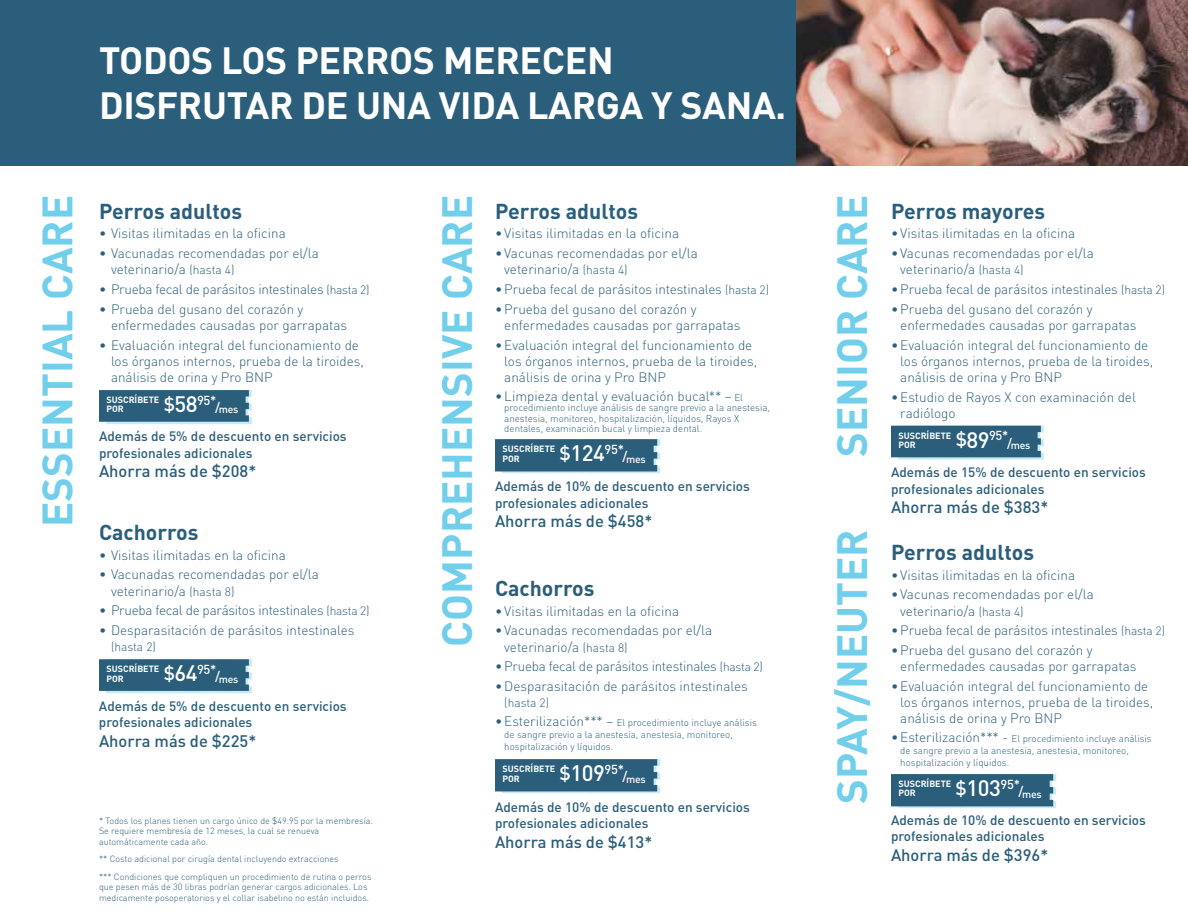
<style>
.page{position:relative;width:1188px;height:918px;background:#fff}
.page>*{position:absolute;margin:0;border:0;box-sizing:border-box;transform-origin:0 0}
.t1{font:700 41.85px "DIN";color:#71cfeb}
.t2{font:700 37.5px/44.5px "DIN";letter-spacing:-.01em;color:#fff}
.t3{font:500 22.2px "DIN";letter-spacing:-.02em;color:#fff}
.t4{font:700 21.3px "DIN";color:#2a5e7a}
.t5{font:500 16.5px "DIN";color:#2a5e7a}
.t6{font:300 13.5px/16.2px "DIN";color:#2a5e7a}
.t7{font:500 13.5px/16.2px "DIN";color:#2a5e7a}
.t8{font:300 13.5px "DIN";letter-spacing:-.02em;color:#2a5e7a}
.t9{font:500 12.9px "DIN";color:#fff}
.t10{font:300 12px "DIN";letter-spacing:-.005em;color:#2a5e7a}
.t11{font:500 10.5px "DIN";letter-spacing:-.025em;color:#fff}
.t12{font:300 9.75px/12px "DIN";color:#2a5e7a}
.t13{font:300 9px/10.5px "DIN";color:#2a5e7a}
.t14{font:700 9px/9.4px "DIN";color:#fff}
.s1{font-size:12px}
.s2{font-size:18.6px}
.s3{font-size:22.2px}
.s4{font-size:12.9px}
.s5{font-size:9.75px}
.s6{font-size:13.5px}
</style>
<div class="page">
<img style="left:796px;top:0;width:392px;height:166px">
<div style="left:0;top:0;width:796px;height:166px;background:#2a5e7a"></div>
<svg style="left:99px;top:659px;width:153px;height:34px;background:#396b85"></svg>
<svg style="left:495px;top:439px;width:166px;height:34px;background:#376984"></svg>
<svg style="left:99px;top:390px;width:153px;height:34px;background:#396b85"></svg>
<svg style="left:891px;top:426px;width:153px;height:34px;background:#3b6d87"></svg>
<svg style="left:495px;top:759px;width:166px;height:34px;background:#376984"></svg>
<svg style="left:891px;top:774px;width:166px;height:34px;background:#376984"></svg>
<h2 class="t2" style="left:99px;top:37px;width:689px">TODOS LOS PERROS MERECEN<br>DISFRUTAR DE UNA VIDA LARGA Y SANA.</h2>
<h1 class="t1" style="left:30px;top:527px;width:333px;rotate:-90deg">ESSENTIAL CARE</h1>
<h1 class="t1" style="left:430px;top:647px;width:453px;rotate:-90deg">COMPREHENSIVE CARE</h1>
<h3 class="t4" style="left:99px;top:197px;width:145px">Perros adultos</h3>
<p class="t6" style="left:99px;top:225px;width:188px">• Visitas ilimitadas en la oficina</p>
<p class="t6" style="left:111px;top:245px;width:209px;text-indent:-12px">• Vacunadas recomendadas por el/la veterinario/a <span class="s1">(hasta 4)</span></p>
<p class="t8" style="left:99px;top:281px;width:272px">• Prueba fecal de parásitos intestinales <span class="s1">(hasta 2)</span></p>
<p class="t6" style="left:111px;top:301px;width:238px;text-indent:-12px">• Prueba del gusano del corazón y enfermedades causadas por garrapatas</p>
<p class="t6" style="left:111px;top:337px;width:255px;text-indent:-12px">• Evaluación integral del funcionamiento de los órganos internos, prueba de la tiroides, análisis de orina y Pro BNP</p>
<p class="t14" style="left:107px;top:395px;width:54px">SUSCRÍBETE<br>POR</p>
<p class="t9" style="left:164px;top:392px;width:54px"><span class="s2">$</span><span class="s3">58</span>95*</p>
<p class="t11" style="left:215px;top:403px;width:25px"><span class="s4">/</span>mes</p>
<p class="t7" style="left:99px;top:428px;width:249px">Además de 5% de descuento en servicios profesionales adicionales</p>
<p class="t5" style="left:99px;top:461px;width:159px">Ahorra más de $208*</p>
<h3 class="t4" style="left:99px;top:518px;width:101px">Cachorros</h3>
<p class="t6" style="left:99px;top:547px;width:188px">• Visitas ilimitadas en la oficina</p>
<p class="t6" style="left:111px;top:566px;width:209px;text-indent:-12px">• Vacunadas recomendadas por el/la veterinario/a <span class="s1">(hasta 8)</span></p>
<p class="t8" style="left:99px;top:602px;width:272px">• Prueba fecal de parásitos intestinales <span class="s1">(hasta 2)</span></p>
<p class="t6" style="left:99px;top:622px;width:257px">• Desparasitación de parásitos intestinales</p>
<p class="t10" style="left:111px;top:640px;width:46px">(hasta 2)</p>
<p class="t14" style="left:107px;top:664px;width:54px">SUSCRÍBETE<br>POR</p>
<p class="t9" style="left:164px;top:661px;width:54px"><span class="s2">$</span><span class="s3">64</span>95*</p>
<p class="t11" style="left:215px;top:672px;width:25px"><span class="s4">/</span>mes</p>
<p class="t7" style="left:99px;top:697px;width:249px">Además de 5% de descuento en servicios profesionales adicionales</p>
<p class="t5" style="left:99px;top:730px;width:159px">Ahorra más de $225*</p>
<p class="t13" style="left:99px;top:815px;width:276px">* Todos los planes tienen un cargo único de $49.95 por la membresía.<br>Se requiere membresía de 12 meses, la cual se renueva automáticamente cada año.</p>
<p class="t13" style="left:99px;top:850px;width:274px;line-height:17.2px">** Costo adicional por cirugía dental incluyendo extracciones<br>*** Condiciones que compliquen un procedimiento de rutina o perros</p>
<p class="t13" style="left:99px;top:881px;width:272px">que pesen más de 30 libras podrían generar cargos adicionales. Los medicamente posoperatorios y el collar isabelino no están incluidos.</p>
<h3 class="t4" style="left:495px;top:197px;width:145px">Perros adultos</h3>
<p class="t6" style="left:495px;top:225px;width:186px">• Visitas ilimitadas en la oficina</p>
<p class="t6" style="left:504px;top:245px;width:195px;text-indent:-9px">• Vacunas recomendadas por el/la veterinario/a <span class="s1">(hasta 4)</span></p>
<p class="t6" style="left:495px;top:281px;width:276px">•Prueba fecal de parásitos intestinales <span class="s1">(hasta 2)</span></p>
<p class="t6" style="left:504px;top:301px;width:238px;text-indent:-9px">•Prueba del gusano del corazón y enfermedades causadas por garrapatas</p>
<p class="t6" style="left:504px;top:337px;width:255px;text-indent:-9px">•Evaluación integral del funcionamiento de los órganos internos, prueba de la tiroides, análisis de orina y Pro BNP</p>
<p class="t6" style="left:495px;top:387px;width:249px">• Limpieza dental y evaluación bucal** – <span class="s5">El</span></p>
<p class="t12" style="left:504px;top:402px;width:267px;line-height:10.5px">procedimiento incluye análisis de sangre previo a la anestesia, anestesia, monitoreo, hospitalización, líquidos, Rayos X dentales, examinación bucal y limpieza dental.</p>
<p class="t14" style="left:503px;top:444px;width:54px">SUSCRÍBETE<br>POR</p>
<h3 class="t3" style="left:560px;top:439px;width:66px"><span class="s2">$</span>124<sup>95*</sup></h3>
<p class="t11" style="left:623px;top:452px;width:25px"><span class="s4">/</span>mes</p>
<p class="t7" style="left:495px;top:478px;width:256px">Además de 10% de descuento en servicios profesionales adicionales</p>
<p class="t5" style="left:495px;top:511px;width:159px">Ahorra más de $458*</p>
<h3 class="t4" style="left:495px;top:574px;width:101px">Cachorros</h3>
<p class="t6" style="left:495px;top:603px;width:186px">• Visitas ilimitadas en la oficina</p>
<p class="t6" style="left:504px;top:622px;width:209px;text-indent:-9px">• Vacunadas recomendadas por el/la veterinario/a <span class="s1">(hasta 8)</span></p>
<p class="t8" style="left:495px;top:658px;width:269px">• Prueba fecal de parásitos intestinales <span class="s1">(hasta 2)</span></p>
<p class="t6" style="left:495px;top:678px;width:254px">•Desparasitación de parásitos intestinales</p>
<p class="t10" style="left:504px;top:695px;width:46px">(hasta 2)</p>
<p class="t12" style="left:504px;top:716px;width:254px;text-indent:-9px"><span class="s6">•Esterilización*** –</span> El procedimiento incluye análisis de sangre previo a la anestesia, anestesia, monitoreo, hospitalización y líquidos.</p>
<p class="t14" style="left:503px;top:764px;width:54px">SUSCRÍBETE<br>POR</p>
<h3 class="t3" style="left:560px;top:759px;width:66px"><span class="s2">$</span>109<sup>95*</sup></h3>
<p class="t11" style="left:623px;top:772px;width:25px"><span class="s4">/</span>mes</p>
<p class="t7" style="left:495px;top:798px;width:256px">Además de 10% de descuento en servicios profesionales adicionales</p>
<p class="t5" style="left:495px;top:831px;width:159px">Ahorra más de $413*</p>
<h1 class="t1" style="left:825px;top:457px;width:263px;rotate:-90deg">SENIOR CARE</h1>
<h1 class="t1" style="left:825px;top:804px;width:276px;rotate:-90deg">SPAY/NEUTER</h1>
<h3 class="t4" style="left:891px;top:197px;width:156px">Perros mayores</h3>
<p class="t6" style="left:891px;top:225px;width:186px">• Visitas ilimitadas en la oficina</p>
<p class="t6" style="left:900px;top:245px;width:195px;text-indent:-9px">• Vacunas recomendadas por el/la veterinario/a <span class="s1">(hasta 4)</span></p>
<p class="t6" style="left:891px;top:281px;width:276px">•Prueba fecal de parásitos intestinales <span class="s1">(hasta 2)</span></p>
<p class="t6" style="left:900px;top:301px;width:238px;text-indent:-9px">•Prueba del gusano del corazón y enfermedades causadas por garrapatas</p>
<p class="t6" style="left:900px;top:337px;width:255px;text-indent:-9px">•Evaluación integral del funcionamiento de los órganos internos, prueba de la tiroides, análisis de orina y Pro BNP</p>
<p class="t6" style="left:900px;top:389px;width:237px;text-indent:-9px">•Estudio de Rayos X con examinación del radiólogo</p>
<p class="t14" style="left:899px;top:430px;width:54px">SUSCRÍBETE<br>POR</p>
<p class="t9" style="left:956px;top:428px;width:54px"><span class="s2">$</span><span class="s3">89</span>95*</p>
<p class="t11" style="left:1007px;top:439px;width:25px"><span class="s4">/</span>mes</p>
<p class="t7" style="left:891px;top:464px;width:256px">Además de 15% de descuento en servicios profesionales adicionales</p>
<p class="t5" style="left:891px;top:497px;width:159px">Ahorra más de $383*</p>
<h3 class="t4" style="left:891px;top:538px;width:145px">Perros adultos</h3>
<p class="t6" style="left:891px;top:567px;width:186px">• Visitas ilimitadas en la oficina</p>
<p class="t6" style="left:900px;top:586px;width:195px;text-indent:-9px">• Vacunas recomendadas por el/la veterinario/a <span class="s1">(hasta 4)</span></p>
<p class="t6" style="left:891px;top:622px;width:276px">•Prueba fecal de parásitos intestinales <span class="s1">(hasta 2)</span></p>
<p class="t6" style="left:900px;top:642px;width:238px;text-indent:-9px">•Prueba del gusano del corazón y enfermedades causadas por garrapatas</p>
<p class="t6" style="left:900px;top:678px;width:255px;text-indent:-9px">•Evaluación integral del funcionamiento de los órganos internos, prueba de la tiroides, análisis de orina y Pro BNP</p>
<p class="t12" style="left:900px;top:732px;width:253px;text-indent:-9px"><span class="s6">•Esterilización*** -</span> El procedimiento incluye análisis de sangre previo a la anestesia, anestesia, monitoreo, hospitalización y líquidos.</p>
<p class="t14" style="left:899px;top:779px;width:54px">SUSCRÍBETE<br>POR</p>
<h3 class="t3" style="left:956px;top:774px;width:66px"><span class="s2">$</span>103<sup>95*</sup></h3>
<p class="t11" style="left:1019px;top:787px;width:25px"><span class="s4">/</span>mes</p>
<p class="t7" style="left:891px;top:812px;width:256px">Además de 10% de descuento en servicios profesionales adicionales</p>
<p class="t5" style="left:891px;top:845px;width:159px">Ahorra más de $396*</p>
</div>
